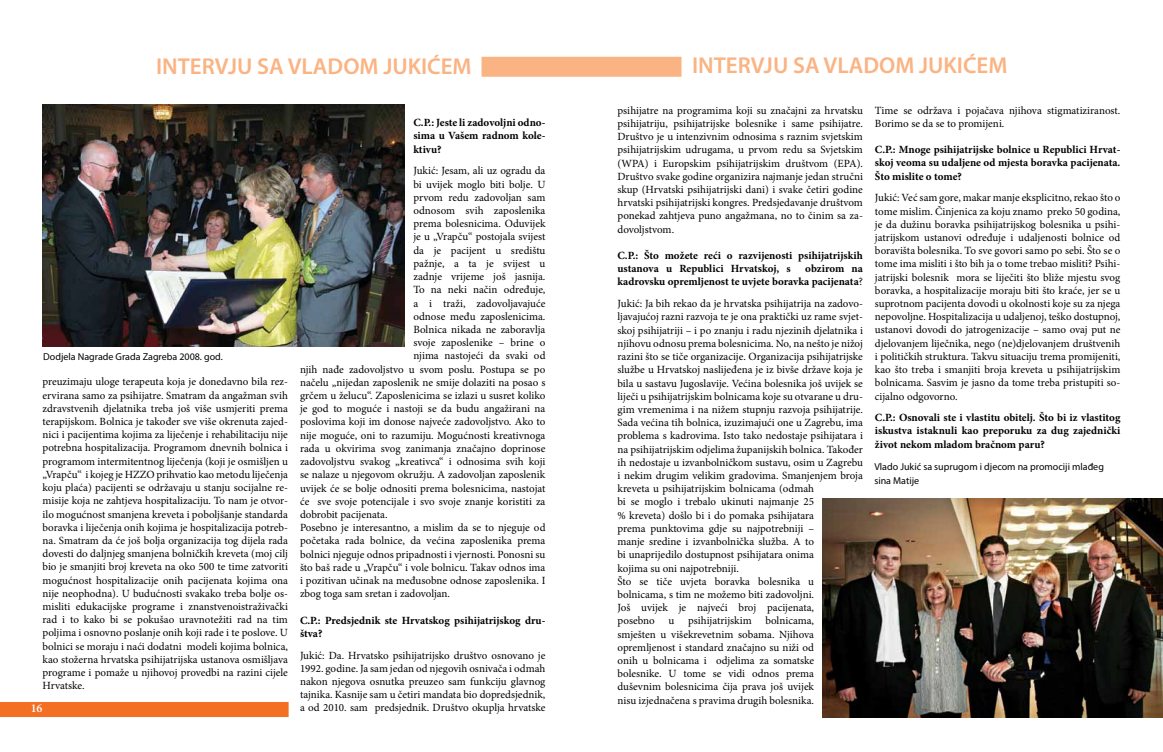
<style>
.page{position:relative;width:1163px;height:752px;background:#fff}
.page>*{position:absolute;margin:0;border:0;box-sizing:border-box;transform-origin:0 0}
.t1{font:600 23px "Myriad Pro";color:#fab383}
.t2{font:600 12px "Minion Pro";color:#fff}
.t3{font:11px/13.2px "Minion Pro";color:#000;text-align:justify}
.t4{font:700 11px/13.2px "Minion Pro";color:#000;text-align:justify}
.t5{font:10px/13.5px "Myriad Pro";color:#000}
.s1{font-weight:400}
</style>
<div class="page">
<div style="left:0;top:701px;width:288px;height:15px;background:#f36f21"></div>
<div style="left:481px;top:57px;width:200px;height:20px;background:#fab383"></div>
<img style="left:43px;top:105px;width:361px;height:241px">
<img style="left:822px;top:498px;width:340px;height:219px">
<h1 class="t1" style="left:156px;top:52px;width:72px">INTERVJU</h1>
<h1 class="t1" style="left:257px;top:52px;width:138px">SA VLADOM JUKI</h1>
<h1 class="t1" style="left:427px;top:52px;width:46px">ĆEM</h1>
<h1 class="t1" style="left:692px;top:51px;width:72px">INTERVJU</h1>
<h1 class="t1" style="left:793px;top:51px;width:138px">SA VLADOM JUKI</h1>
<h1 class="t1" style="left:962px;top:51px;width:46px">ĆEM</h1>
<p class="t5" style="left:43px;top:349px;width:181px">Dodjela Nagrade Grada Zagreba 2008. god.</p>
<p class="t3" style="left:43px;top:375px;width:247px">preuzimaju uloge terapeuta koja je donedavno bila rez&shy;ervirana samo za psihijatre. Smatram da angažman svih zdravstvenih djelatnika treba još više usmjeriti prema terapijskom. Bolnica je također sve više okrenuta zajed&shy;nici i pacijentima kojima za liječenje i rehabilitaciju nije potrebna hospitalizacija. Programom dnevnih bolnica i programom intermitentnog liječenja (koji je osmišljen u „Vrapču“ i kojeg je HZZO prihvatio kao metodu liječenja koju plaća) pacijenti se održavaju u stanju socijalne re&shy;misije koja ne zahtjeva hospitalizaciju. To nam je otvor&shy;ilo mogućnost smanjena kreveta i poboljšanje standarda boravka i liječenja onih kojima je hospitalizacija potreb&shy;na. Smatram da će još bolja organizacija tog dijela rada dovesti do daljnjeg smanjena bolničkih kreveta (moj cilj bio je smanjiti broj kreveta na oko 500 te time zatvoriti mogućnost hospitalizacije onih pacijenata kojima ona nije neophodna). U budućnosti svakako treba bolje os&shy;misliti edukacijske programe i znanstvenoistraživački rad i to kako bi se pokušao uravnotežiti rad na tim poljima i osnovno poslanje onih koji rade i te poslove. U bolnici se moraju i naći dodatni modeli kojima bolnica, kao stožerna hrvatska psihijatrijska ustanova osmišljava programe i pomaže u njihovoj provedbi na razini cijele Hrvatske.</p>
<p class="t2" style="left:31px;top:700px;width:13px">16</p>
<p class="t4" style="left:413px;top:116px;width:133px">C.P.: Jeste li zadovoljni odno&shy;sima u Vašem radnom kole&shy;ktivu?</p>
<p class="t3" style="left:413px;top:164px;width:133px">Jukić: Jesam, ali uz ogradu da</p>
<p class="t3" style="left:413px;top:177px;width:133px">bi uvijek moglo biti bolje. U</p>
<p class="t3" style="left:413px;top:191px;width:133px">prvom redu zadovoljan sam</p>
<p class="t3" style="left:413px;top:204px;width:133px">odnosom svih zaposlenika</p>
<p class="t3" style="left:413px;top:217px;width:133px">prema bolesnicima. Oduvijek</p>
<p class="t3" style="left:413px;top:230px;width:133px">je u „Vrapču“ postojala svijest</p>
<p class="t3" style="left:413px;top:243px;width:133px">da je pacijent u središtu</p>
<p class="t3" style="left:413px;top:257px;width:133px">pažnje, a ta je svijest u</p>
<p class="t3" style="left:413px;top:270px;width:133px">zadnje vrijeme još jasnija.</p>
<p class="t3" style="left:413px;top:283px;width:133px">To na neki način određuje,</p>
<p class="t3" style="left:413px;top:296px;width:133px">a i traži, zadovoljavajuće</p>
<p class="t3" style="left:413px;top:309px;width:133px">odnose među zaposlenicima.</p>
<p class="t3" style="left:413px;top:323px;width:133px">Bolnica nikada ne zaboravlja</p>
<p class="t3" style="left:413px;top:336px;width:133px">svoje zaposlenike – brine o</p>
<p class="t3" style="left:413px;top:349px;width:133px">njima nastojeći da svaki od</p>
<p class="t3" style="left:300px;top:362px;width:247px">njih nađe zadovoljstvo u svom poslu. Postupa se po</p>
<p class="t3" style="left:300px;top:375px;width:247px">načelu „nijedan zaposlenik ne smije dolaziti na posao s</p>
<p class="t3" style="left:300px;top:389px;width:247px">grčem u želucu“. Zaposlenicima se izlazi u susret koliko</p>
<p class="t3" style="left:300px;top:402px;width:247px">je god to moguće i nastoji se da budu angažirani na</p>
<p class="t3" style="left:300px;top:415px;width:247px">poslovima koji im donose najveće zadovoljstvo. Ako to</p>
<p class="t3" style="left:300px;top:428px;width:247px">nije moguće, oni to razumiju. Mogućnosti kreativnoga</p>
<p class="t3" style="left:300px;top:441px;width:247px">rada u okvirima svog zanimanja značajno doprinose</p>
<p class="t3" style="left:300px;top:455px;width:247px">zadovoljstvu svakog „kreativca“ i odnosima svih koji</p>
<p class="t3" style="left:300px;top:468px;width:247px">se nalaze u njegovom okružju. A zadovoljan zaposlenik</p>
<p class="t3" style="left:300px;top:481px;width:247px">uvijek će se bolje odnositi prema bolesnicima, nastojat</p>
<p class="t3" style="left:300px;top:494px;width:247px">će sve svoje potencijale i svo svoje znanje koristiti za</p>
<p class="t3" style="left:300px;top:507px;width:89px">dobrobit pacijenata.</p>
<p class="t3" style="left:300px;top:521px;width:247px">Posebno je interesantno, a mislim da se to njeguje od</p>
<p class="t3" style="left:300px;top:534px;width:247px">početaka rada bolnice, da većina zaposlenika prema</p>
<p class="t3" style="left:300px;top:547px;width:247px">bolnici njeguje odnos pripadnosti i vjernosti. Ponosni su</p>
<p class="t3" style="left:300px;top:560px;width:247px">što baš rade u „Vrapču“ i vole bolnicu. Takav odnos ima</p>
<p class="t3" style="left:300px;top:573px;width:247px">i pozitivan učinak na međusobne odnose zaposlenika. I</p>
<p class="t3" style="left:300px;top:587px;width:152px">zbog toga sam sretan i zadovoljan.</p>
<p class="t4" style="left:300px;top:613px;width:247px">C.P.: Predsjednik ste Hrvatskog psihijatrijskog dru&shy;štva?</p>
<p class="t3" style="left:300px;top:648px;width:247px">Jukić: Da. Hrvatsko psihijatrijsko društvo osnovano je 1992. godine. Ja sam jedan od njegovih osnivača i odmah nakon njegova osnutka preuzeo sam funkciju glavnog tajnika. Kasnije sam u četiri mandata bio dopredsjednik, a od 2010. sam predsjednik. Društvo okuplja hrvatske</p>
<p class="t3" style="left:617px;top:104px;width:247px">psihijatre na programima koji su značajni za hrvatsku psihijatriju, psihijatrijske bolesnike i same psihijatre.<br>Društvo je u intenzivnim odnosima s raznim svjetskim psihijatrijskim udrugama, u prvom redu sa Svjetskim (WPA) i Europskim psihijatrijskim društvom (EPA).<br>Društvo svake godine organizira najmanje jedan stručni skup (Hrvatski psihijatrijski dani) i svake četiri godine hrvatski psihijatrijski kongres. Predsjedavanje društvom ponekad zahtjeva puno angažmana, no to činim sa za&shy;dovoljstvom.</p>
<p class="t4" style="left:617px;top:249px;width:247px">C.P.: Što možete reći o razvijenosti psihijatrijskih ustanova u Republici Hrvatskoj, s</p>
<p class="t4" style="left:617px;top:262px;width:247px;text-align:right">obzirom na<br>kadrovsku opremljenost te uvjete boravka pacijenata<span class="s1">?</span></p>
<p class="t3" style="left:617px;top:297px;width:247px;text-align:left">Jukić: Ja bih rekao da je hrvatska psihijatrija na zadovo&shy;ljavajućoj razni razvoja te je ona praktički uz rame svjet&shy;skoj psihijatriji – i po znanju i radu njezinih djelatnika i njihovu odnosu prema bolesnicima. No, na nešto je nižoj razini što se tiče organizacije. Organizacija psihijatrijske službe u Hrvatskoj naslijeđena je iz bivše države koja je bila u sastavu Jugoslavije. Većina bolesnika još uvijek se liječi u psihijatrijskim bolnicama koje su otvarane u dru&shy;gim vremenima i na nižem stupnju razvoja psihijatrije.<br>Sada većina tih bolnica, izuzimajući one u Zagrebu, ima problema s kadrovima. Isto tako nedostaje psihijatara i na psihijatrijskim odjelima županijskih bolnica. Također ih nedostaje u izvanbolničkom sustavu, osim u Zagrebu i nekim drugim velikim gradovima. Smanjenjem broja kreveta u psihijatrijskim bolnicama (odmah<br>bi se moglo i trebalo ukinuti najmanje 25<br>% kreveta) došlo bi i do pomaka psihijatara<br>prema punktovima gdje su najpotrebniji –<br>manje sredine i izvanbolnička služba. A to<br>bi unaprijedilo dostupnost psihijatara onima<br>kojima su oni najpotrebniji.<br>Što se tiče uvjeta boravka bolesnika u bolnicama, s tim ne možemo biti zadovoljni.<br>Još uvijek je najveći broj pacijenata,<br>posebno u psihijatrijskim bolnicama,<br>smješten u višekrevetnim sobama. Njihova opremljenost i standard značajno su niži od<br>onih u bolnicama i odjelima za somatske<br>bolesnike. U tome se vidi odnos prema<br>duševnim bolesnicima čija prava još uvijek<br>nisu izjednačena s pravima drugih bolesnika.</p>
<p class="t3" style="left:874px;top:104px;width:247px">Time se održava i pojačava njihova stigmatiziranost.<br>Borimo se da se to promijeni.</p>
<p class="t4" style="left:874px;top:143px;width:247px">C.P.: Mnoge psihijatrijske bolnice u Republici Hrvat&shy;skoj veoma su udaljene od mjesta boravka pacijenata.<br>Što mislite o tome?</p>
<p class="t3" style="left:874px;top:191px;width:247px">Jukić: Već sam gore, makar manje eksplicitno, rekao što o tome mislim. Činjenica za koju znamo preko 50 godina, je da dužinu boravka psihijatrijskog bolesnika u psihi&shy;jatrijskom ustanovi određuje i udaljenosti bolnice od boravišta bolesnika. To sve govori samo po sebi. Što se o tome ima misliti i što bih ja o tome trebao misliti? Psihi&shy;jatrijski bolesnik mora se liječiti što bliže mjestu svog boravka, a hospitalizacije moraju biti što kraće, jer se u suprotnom pacijenta dovodi u okolnosti koje su za njega nepovoljne. Hospitalizacija u udaljenoj, teško dostupnoj, ustanovi dovodi do jatrogenizacije – samo ovaj put ne djelovanjem liječnika, nego (ne)djelovanjem društvenih i političkih struktura. Takvu situaciju trema promijeniti, kao što treba i smanjiti broja kreveta u psihijatrijskim bolnicama. Sasvim je jasno da tome treba pristupiti so&shy;cijalno odgovorno.</p>
<p class="t4" style="left:874px;top:411px;width:247px">C.P.: Osnovali ste i vlastitu obitelj. Što bi iz vlastitog iskustva istaknuli kao preporuku za dug zajednički život nekom mladom bračnom paru?</p>
<p class="t5" style="left:874px;top:459px;width:231px">Vlado Jukić sa suprugom i djecom na promociji mlađeg sina Matije</p>
</div>
